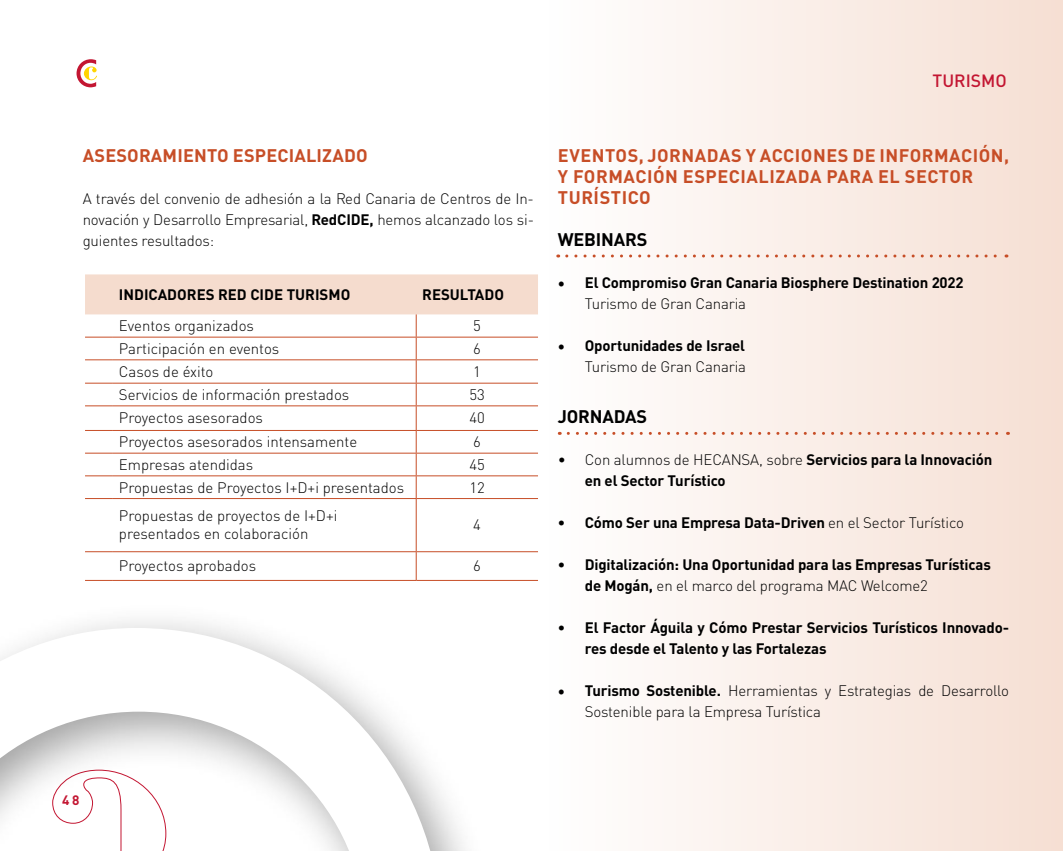
<style>
.page{position:relative;width:1063px;height:851px;background:#fff}
.page>*{position:absolute;margin:0;border:0;box-sizing:border-box;transform-origin:0 0}
.t1{font:700 18px/21px "DIN Pro";letter-spacing:.03em;color:#c74e27}
.t2{font:700 18px "DIN Pro";letter-spacing:.01em;color:#c74e27}
.t3{font:700 18px "DIN Pro";letter-spacing:-.01em;color:#000}
.t4{font:500 17.55px "DIN Pro";color:#c31632}
.t5{font:300 15px/21px "DIN Pro";color:#000}
.t6{font:700 15px/21px "DIN Pro";letter-spacing:-.01em;color:#000}
.t7{font:700 13.5px "DIN Pro";color:#c31632}
.s1{font-weight:700}
.s2{font-family:"Minion Pro";font-size:18px}
.s3{font-weight:300}
.s4{font-family:"Minion Pro";font-weight:700;font-size:18px}
</style>
<div class="page">
<svg style="left:77px;top:59px;width:20px;height:28px"></svg>
<div style="left:546px;top:0;width:517px;height:850px;background:linear-gradient(to right,#fefeff,#f6dfd3)"></div>
<svg style="left:85px;top:551px;width:28px;height:1px"></svg>
<hr style="left:113px;top:551px;width:303px;height:1px;background:#c74e27">
<hr style="left:416px;top:551px;width:122px;height:1px;background:#c74e27">
<svg style="left:85px;top:580px;width:28px;height:1px"></svg>
<hr style="left:113px;top:580px;width:303px;height:1px;background:#c74e27">
<hr style="left:416px;top:580px;width:122px;height:1px;background:#c74e27">
<svg style="left:85px;top:274px;width:453px;height:225px"></svg>
<hr style="left:416px;top:499px;width:1px;height:52px;background:#c74e27">
<svg style="left:416px;top:552px;width:1px;height:28px"></svg>
<svg style="left:567px;top:254px;width:440px;height:3px"></svg>
<svg style="left:568px;top:432px;width:440px;height:3px"></svg>
<svg style="left:0;top:628px;width:442px;height:222px"></svg>
<p class="t2" style="left:83px;top:140px;width:286px">ASESORAMIENTO ESPECIALIZADO</p>
<p class="t5" style="left:83px;top:186px;width:453px;text-align:justify">A través del convenio de adhesión a la Red Canaria de Centros de In&shy;novación y Desarrollo Empresarial, <span class="s1">RedCIDE,</span> hemos alcanzado los si&shy;guientes resultados:</p>
<p class="t6" style="left:119px;top:282px;width:233px">INDICADORES RED CIDE TURISMO</p>
<p class="t6" style="left:422px;top:282px;width:83px">RESULTADO</p>
<p class="t5" style="left:119px;top:314px;width:137px">Eventos organizados</p>
<p class="t5" style="left:473px;top:314px;width:9px">5</p>
<p class="t5" style="left:119px;top:336px;width:162px">Participación en eventos</p>
<p class="t5" style="left:473px;top:336px;width:9px">6</p>
<p class="t5" style="left:119px;top:359px;width:96px">Casos de éxito</p>
<p class="t5" style="left:473px;top:359px;width:9px">1</p>
<p class="t5" style="left:119px;top:382px;width:232px">Servicios de información prestados</p>
<p class="t5" style="left:469px;top:382px;width:17px">53</p>
<p class="t5" style="left:119px;top:406px;width:146px">Proyectos asesorados</p>
<p class="t5" style="left:469px;top:406px;width:17px">40</p>
<p class="t5" style="left:119px;top:430px;width:240px">Proyectos asesorados intensamente</p>
<p class="t5" style="left:473px;top:430px;width:9px">6</p>
<p class="t5" style="left:119px;top:452px;width:136px">Empresas atendidas</p>
<p class="t5" style="left:469px;top:452px;width:17px">45</p>
<p class="t5" style="left:119px;top:475px;width:287px">Propuestas de Proyectos I+D+i presentados</p>
<p class="t5" style="left:469px;top:475px;width:17px">12</p>
<p class="t5" style="left:119px;top:505px;width:220px;line-height:18px">Propuestas de proyectos de I+D+i presentados en colaboración</p>
<p class="t5" style="left:473px;top:513px;width:9px">4</p>
<p class="t5" style="left:119px;top:554px;width:139px">Proyectos aprobados</p>
<p class="t5" style="left:473px;top:554px;width:9px">6</p>
<p class="t4" style="left:933px;top:67px;width:76px">TURISMO</p>
<p class="t1" style="left:558px;top:142px;width:453px">EVENTOS, JORNADAS Y ACCIONES DE INFORMACIÓN,<br>Y FORMACIÓN ESPECIALIZADA PARA EL SECTOR<br>TURÍSTICO</p>
<p class="t3" style="left:558px;top:224px;width:91px">WEBINARS</p>
<p class="t6" style="left:585px;top:270px;width:381px;text-indent:-27px"><span class="s2">•</span> El Compromiso Gran Canaria Biosphere Destination 2022<br><span class="s3">Turismo de Gran Canaria</span></p>
<p class="t6" style="left:558px;top:333px;width:190px;text-align:right"><span class="s2">•</span> Oportunidades de Israel<br><span class="s3">Turismo de Gran Canaria</span></p>
<p class="t3" style="left:558px;top:401px;width:91px">JORNADAS</p>
<p class="t6" style="left:585px;top:447px;width:409px;text-indent:-27px"><span class="s3">• Con alumnos de HECANSA, sobre</span> Servicios para la Innovación en el Sector Turístico</p>
<p class="t6" style="left:558px;top:510px;width:408px">• Cómo Ser una Empresa Data-Driven <span class="s3">en el Sector Turístico</span></p>
<p class="t6" style="left:585px;top:552px;width:408px;text-indent:-27px">• Digitalización: Una Oportunidad para las Empresas Turísticas de Mogán, <span class="s3">en el marco del programa MAC Welcome2</span></p>
<p class="t6" style="left:585px;top:615px;width:426px;text-indent:-27px">• El Factor Águila y Cómo Prestar Servicios Turísticos Innovado&shy;res desde el Talento y las Fortalezas</p>
<p class="t5" style="left:585px;top:678px;width:426px;text-indent:-27px"><span class="s4">•</span> <span class="s1">Turismo Sostenible.</span> Herramientas y Estrategias de Desarrollo<br>Sostenible para la Empresa Turística</p>
<p class="t7" style="left:62px;top:789px;width:19px">48</p>
</div>
